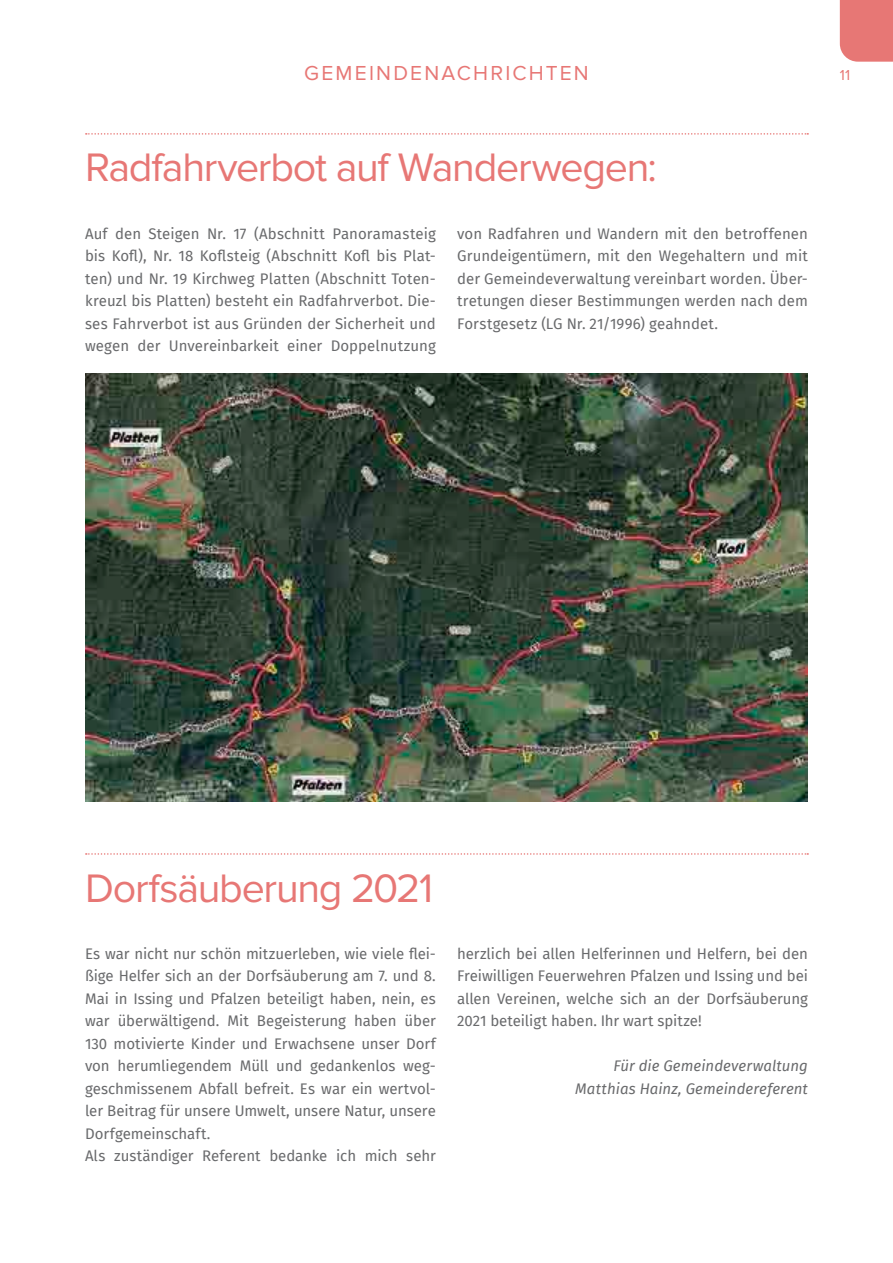
<style>
.page{position:relative;width:893px;height:1263px;background:#fff}
.page>*{position:absolute;margin:0;border:0;box-sizing:border-box;transform-origin:0 0}
.Title_Rot{font:41.25px "Proxima Nova";letter-spacing:-.03em;color:#e77775}
.t1{font:21px "Proxima Nova";letter-spacing:.1em;color:#e77775}
.Body_Text{font:15px/22.5px "Fira Sans";color:#696a6c;text-align:justify}
.Autor{font:italic 15px "Fira Sans";letter-spacing:.005em;color:#696a6c}
.t2{font:15px "Proxima Nova";color:#e77775}
</style>
<div class="page">
<svg style="left:86px;top:133px;width:722px;height:2px"></svg>
<img style="left:85px;top:374px;width:723px;height:427px">
<svg style="left:86px;top:853px;width:722px;height:2px"></svg>
<div style="left:840px;top:0;width:53px;height:62px;background:#e77775"></div>
<h2 class="t1" style="left:304px;top:61px;width:286px">GEMEINDENACHRICHTEN</h2>
<p class="t2" style="left:840px;top:66px;width:12px">11</p>
<p class="Title_Rot" style="left:85px;top:144px;width:573px">Radfahrverbot auf Wanderwegen:</p>
<p class="Body_Text" style="left:85px;top:222px;width:352px">Auf den Steigen Nr. 17 (Abschnitt Panoramasteig bis Kofl), Nr. 18 Koflsteig (Abschnitt Kofl bis Plat&shy;ten) und Nr. 19 Kirchweg Platten (Abschnitt Toten&shy;kreuzl bis Platten) besteht ein Radfahrverbot. Die&shy;ses Fahrverbot ist aus Gründen der Sicherheit und wegen der Unvereinbarkeit einer Doppelnutzung</p>
<p class="Body_Text" style="left:457px;top:222px;width:352px">von Radfahren und Wandern mit den betroffenen Grundeigentümern, mit den Wegehaltern und mit der Gemeindeverwaltung vereinbart worden. Über&shy;tretungen dieser Bestimmungen werden nach dem Forstgesetz (LG Nr. 21/1996) geahndet.</p>
<p class="Title_Rot" style="left:85px;top:864px;width:349px">Dorfsäuberung 2021</p>
<p class="Body_Text" style="left:85px;top:942px;width:352px">Es war nicht nur schön mitzuerleben, wie viele flei&shy;ßige Helfer sich an der Dorfsäuberung am 7. und 8.<br>Mai in Issing und Pfalzen beteiligt haben, nein, es war überwältigend. Mit Begeisterung haben über 130 motivierte Kinder und Erwachsene unser Dorf von herumliegendem Müll und gedankenlos weg&shy;geschmissenem Abfall befreit. Es war ein wertvol&shy;ler Beitrag für unsere Umwelt, unsere Natur, unsere Dorfgemeinschaft.</p>
<p class="Body_Text" style="left:85px;top:1144px;width:352px">Als zuständiger Referent bedanke ich mich sehr</p>
<p class="Body_Text" style="left:457px;top:942px;width:352px">herzlich bei allen Helferinnen und Helfern, bei den Freiwilligen Feuerwehren Pfalzen und Issing und bei allen Vereinen, welche sich an der Dorfsäuberung 2021 beteiligt haben. Ihr wart spitze!</p>
<p class="Autor" style="left:613px;top:1055px;width:196px">Für die Gemeindeverwaltung</p>
<p class="Autor" style="left:575px;top:1077px;width:234px">Matthias Hainz, Gemeindereferent</p>
</div>
